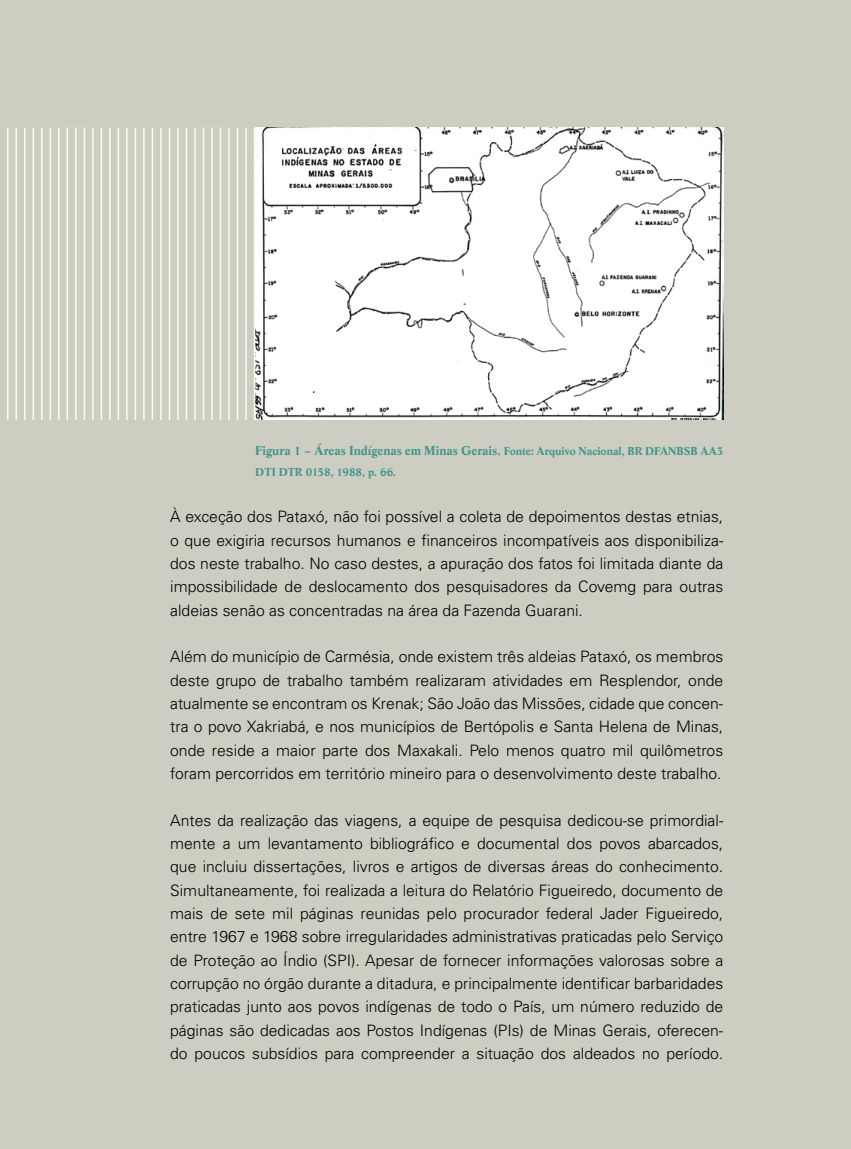
<style>
.page{position:relative;width:851px;height:1149px;background:#fff}
.page>*{position:absolute;margin:0;border:0;box-sizing:border-box;transform-origin:0 0}
.t1{font:300 15.75px/23.4px "Univers";color:#000;text-align:justify}
.t2{font:700 13.5px "Lyon";color:#42958b}
.t3{font:700 12px "Lyon";color:#42958b}
.s1{font-size:12px}
</style>
<div class="page">
<div style="left:0;top:0;width:850px;height:1148px;background:#cdcdc2"></div>
<img style="left:255px;top:128px;width:468px;height:292px">
<hr style="left:0;top:128px;width:1px;height:292px;background:#fcfbef">
<hr style="left:7px;top:128px;width:2px;height:292px;background:#fcfbef">
<hr style="left:16px;top:128px;width:1px;height:292px;background:#fcfbef">
<hr style="left:24px;top:128px;width:2px;height:292px;background:#fcfbef">
<hr style="left:33px;top:128px;width:1px;height:292px;background:#fcfbef">
<hr style="left:41px;top:128px;width:2px;height:292px;background:#fcfbef">
<hr style="left:50px;top:128px;width:1px;height:292px;background:#fcfbef">
<hr style="left:58px;top:128px;width:2px;height:292px;background:#fcfbef">
<hr style="left:67px;top:128px;width:1px;height:292px;background:#fcfbef">
<hr style="left:75px;top:128px;width:2px;height:292px;background:#fcfbef">
<hr style="left:84px;top:128px;width:1px;height:292px;background:#fcfbef">
<hr style="left:92px;top:128px;width:2px;height:292px;background:#fcfbef">
<hr style="left:101px;top:128px;width:1px;height:292px;background:#fcfbef">
<hr style="left:109px;top:128px;width:2px;height:292px;background:#fcfbef">
<hr style="left:118px;top:128px;width:1px;height:292px;background:#fcfbef">
<hr style="left:126px;top:128px;width:2px;height:292px;background:#fcfbef">
<hr style="left:135px;top:128px;width:1px;height:292px;background:#fcfbef">
<hr style="left:143px;top:128px;width:2px;height:292px;background:#fcfbef">
<hr style="left:152px;top:128px;width:1px;height:292px;background:#fcfbef">
<hr style="left:160px;top:128px;width:2px;height:292px;background:#fcfbef">
<hr style="left:169px;top:128px;width:1px;height:292px;background:#fcfbef">
<hr style="left:177px;top:128px;width:2px;height:292px;background:#fcfbef">
<hr style="left:186px;top:128px;width:1px;height:292px;background:#fcfbef">
<hr style="left:194px;top:128px;width:2px;height:292px;background:#fcfbef">
<hr style="left:203px;top:128px;width:1px;height:292px;background:#fcfbef">
<hr style="left:211px;top:128px;width:2px;height:292px;background:#fcfbef">
<hr style="left:220px;top:128px;width:1px;height:292px;background:#fcfbef">
<hr style="left:228px;top:128px;width:2px;height:292px;background:#fcfbef">
<hr style="left:237px;top:128px;width:1px;height:292px;background:#fcfbef">
<hr style="left:245px;top:128px;width:2px;height:292px;background:#fcfbef">
<hr style="left:254px;top:128px;width:1px;height:292px;background:#fcfbef">
<p class="t2" style="left:255px;top:443px;width:469px">Figura 1 – Áreas Indígenas em Minas Gerais. <span class="s1">Fonte: Arquivo Nacional, BR DFANBSB AA3</span></p>
<p class="t3" style="left:255px;top:464px;width:142px">DTI DTR 0158, 1988, p. 66.</p>
<p class="t1" style="left:170px;top:505px;width:554px">À exceção dos Pataxó, não foi possível a coleta de depoimentos destas etnias, o que exigiria recursos humanos e financeiros incompatíveis aos disponibiliza&shy;dos neste trabalho. No caso destes, a apuração dos fatos foi limitada diante da impossibilidade de deslocamento dos pesquisadores da Covemg para outras aldeias senão as concentradas na área da Fazenda Guarani.</p>
<p class="t1" style="left:170px;top:644px;width:554px">Além do município de Carmésia, onde existem três aldeias Pataxó, os membros deste grupo de trabalho também realizaram atividades em Resplendor, onde atualmente se encontram os Krenak; São João das Missões, cidade que concen&shy;tra o povo Xakriabá, e nos municípios de Bertópolis e Santa Helena de Minas, onde reside a maior parte dos Maxakali. Pelo menos quatro mil quilômetros foram percorridos em território mineiro para o desenvolvimento deste trabalho.</p>
<p class="t1" style="left:170px;top:808px;width:554px">Antes da realização das viagens, a equipe de pesquisa dedicou-se primordial&shy;mente a um levantamento bibliográfico e documental dos povos abarcados, que incluiu dissertações, livros e artigos de diversas áreas do conhecimento.<br>Simultaneamente, foi realizada a leitura do Relatório Figueiredo, documento de mais de sete mil páginas reunidas pelo procurador federal Jader Figueiredo, entre 1967 e 1968 sobre irregularidades administrativas praticadas pelo Serviço de Proteção ao Índio (SPI). Apesar de fornecer informações valorosas sobre a corrupção no órgão durante a ditadura, e principalmente identificar barbaridades praticadas junto aos povos indígenas de todo o País, um número reduzido de páginas são dedicadas aos Postos Indígenas (PIs) de Minas Gerais, oferecen&shy;do poucos subsídios para compreender a situação dos aldeados no período.</p>
</div>
